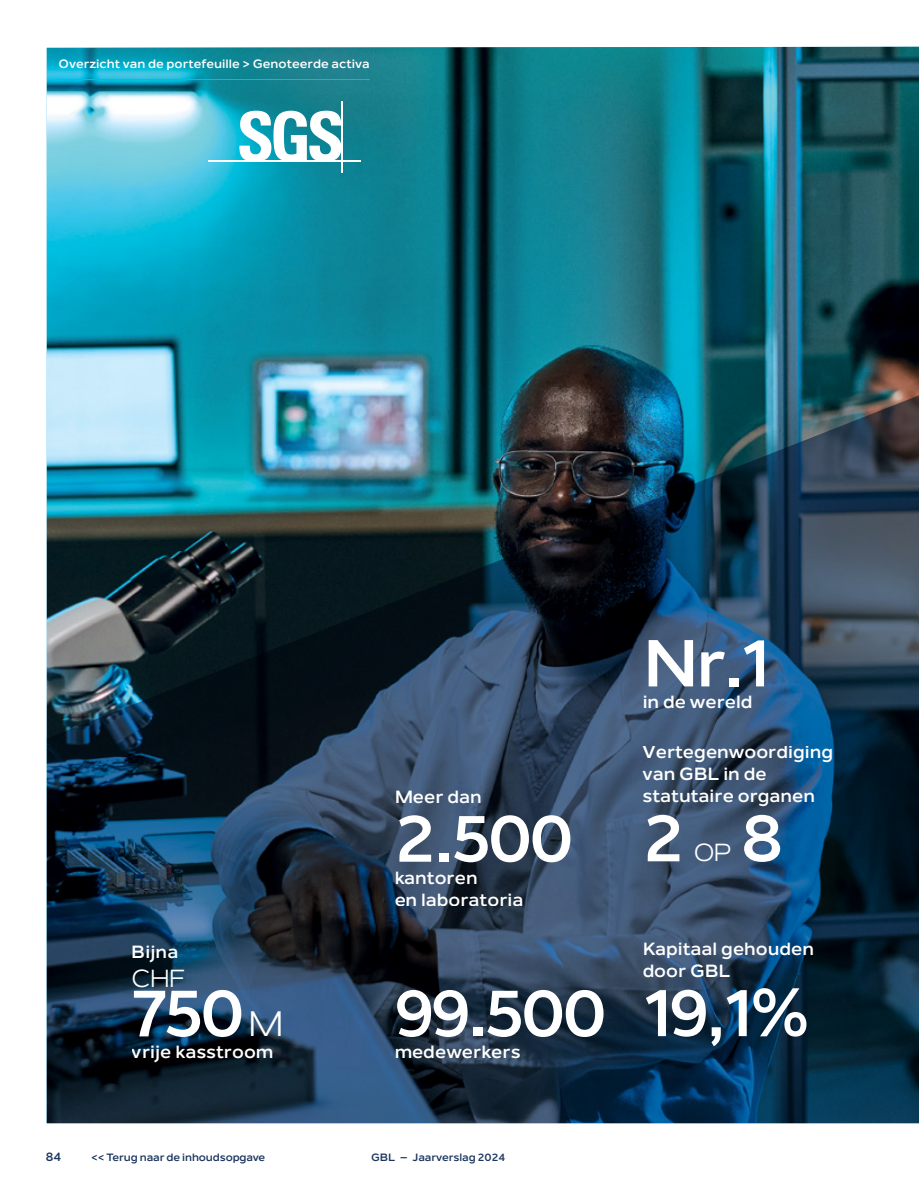
<style>
.page{position:relative;width:919px;height:1187px;background:#fff}
.page>*{position:absolute;margin:0;border:0;box-sizing:border-box;transform-origin:0 0}
.t1{font:700 65.55px "Nolan";letter-spacing:-.05em;color:#fff}
.t2{font:700 65.55px "Nolan";color:#fff}
.t3{font:24.45px "Nolan";color:#fff}
.t4{font:700 17.55px/21.9px "Nolan";color:#fff}
.t5{font:700 12px "Nolan";color:#fff}
.t6{font:700 12px "Nolan";color:#1c355e}
.t7{font:700 10.5px "Nolan";letter-spacing:-.01em;color:#1c355e}
.s1{font-weight:400;font-size:34.95px}
</style>
<div class="page">
<img style="left:47px;top:47px;width:871px;height:348px">
<img style="left:47px;top:395px;width:871px;height:728px">
<svg style="left:239px;top:111px;width:102px;height:50px"></svg>
<hr style="left:208px;top:161px;width:153px;height:1px;background:#fff">
<hr style="left:341px;top:101px;width:1px;height:71px;background:#fff">
<hr style="left:58px;top:79px;width:312px;height:1px;background:#00bfdf">
<p class="t5" style="left:58px;top:57px;width:313px">Overzicht van de portefeuille &gt; Genoteerde activa</p>
<p class="t4" style="left:132px;top:941px;width:48px">Bijna</p>
<h2 class="t3" style="left:132px;top:963px;width:55px">chf</h2>
<h1 class="t2" style="left:132px;top:974px;width:154px">750<span class="s1">M</span></h1>
<p class="t4" style="left:132px;top:1041px;width:143px">vrije kasstroom</p>
<p class="t4" style="left:394px;top:786px;width:89px">Meer dan</p>
<h1 class="t1" style="left:394px;top:799px;width:181px">2.500</h1>
<p class="t4" style="left:394px;top:866px;width:131px">kantoren<br>en laboratoria</p>
<h1 class="t1" style="left:394px;top:974px;width:214px">99.500</h1>
<p class="t4" style="left:394px;top:1041px;width:128px">medewerkers</p>
<p class="t6" style="left:46px;top:1149px;width:17px">84</p>
<p class="t7" style="left:371px;top:1151px;width:135px">GBL – Jaarverslag 2024</p>
<p class="t7" style="left:91px;top:1151px;width:175px">&lt;&lt; Terug naar de inhoudsopgave</p>
<h1 class="t2" style="left:642px;top:624px;width:129px">Nr.1</h1>
<p class="t4" style="left:642px;top:691px;width:112px">in de wereld</p>
<p class="t4" style="left:642px;top:741px;width:192px">Vertegenwoordiging van GBL in de statutaire organen</p>
<h1 class="t1" style="left:642px;top:799px;width:45px">2</h1>
<h1 class="t2" style="left:741px;top:799px;width:43px">8</h1>
<h2 class="t3" style="left:693px;top:838px;width:40px">op</h2>
<p class="t4" style="left:642px;top:938px;width:173px">Kapitaal gehouden door GBL</p>
<h1 class="t1" style="left:642px;top:973px;width:169px">19,1%</h1>
</div>
